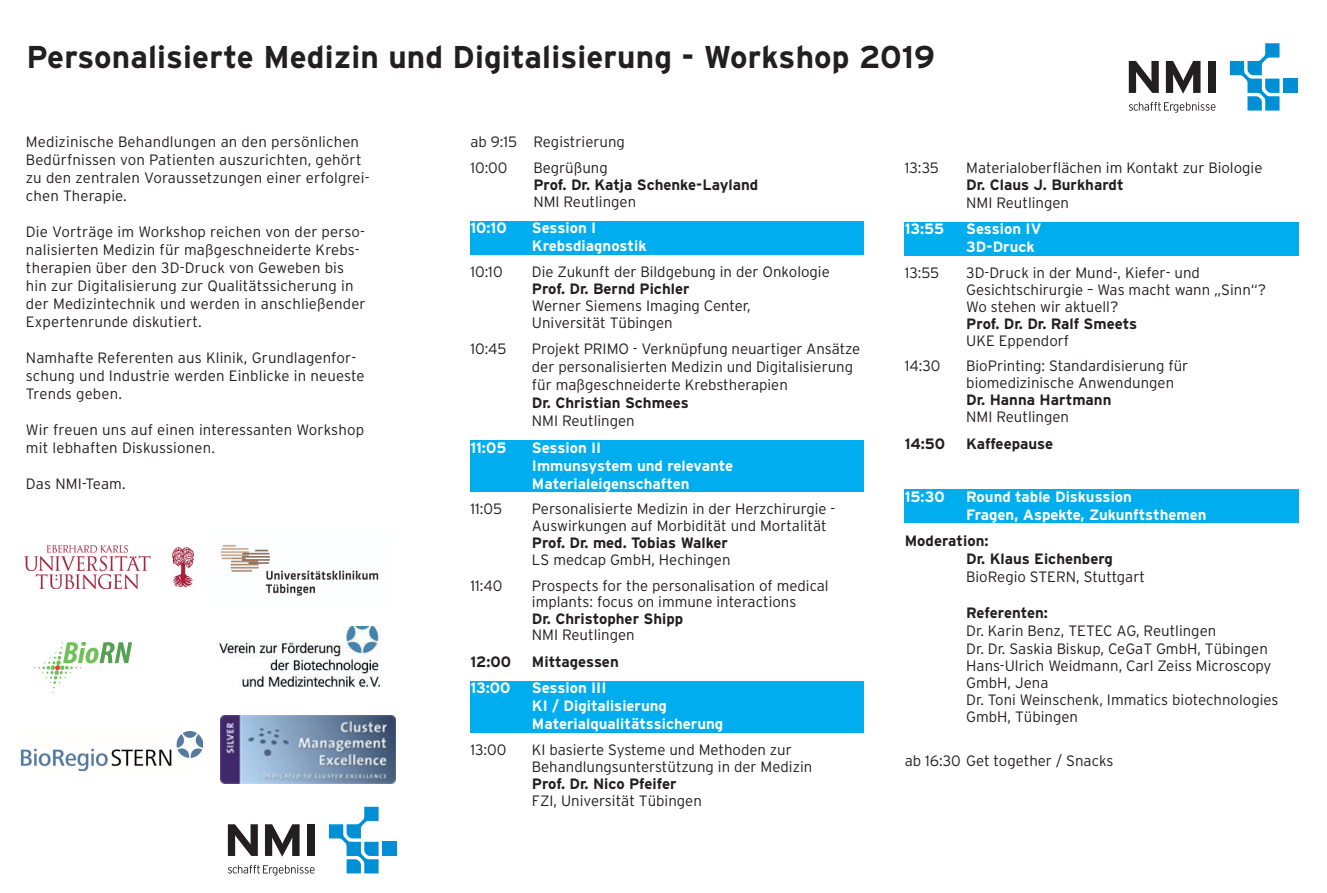
<style>
.page{position:relative;width:1327px;height:893px;background:#fff}
.page>*{position:absolute;margin:0;border:0;box-sizing:border-box;transform-origin:0 0}
.t1{font:700 31.5px "Interstate";letter-spacing:.005em;color:#231f20}
.t2{font:300 15px/18px "Interstate";color:#231f20}
.t3{font:700 15px/18px "Interstate";color:#231f20}
.t4{font:700 15px/18px "Interstate";color:#fff}
</style>
<div class="page">
<svg style="left:1128px;top:61px;width:30px;height:32px"></svg>
<svg style="left:1166px;top:61px;width:34px;height:33px"></svg>
<div style="left:1208px;top:61px;width:7px;height:32px;background:#231f20"></div>
<div style="left:1283px;top:79px;width:14px;height:14px;background:#008fd5"></div>
<svg style="left:1229px;top:43px;width:50px;height:68px"></svg>
<svg style="left:1129px;top:102px;width:86px;height:11px"></svg>
<div style="left:904px;top:222px;width:395px;height:33px;background:#00aeef"></div>
<div style="left:904px;top:490px;width:395px;height:33px;background:#00aeef"></div>
<div style="left:470px;top:221px;width:394px;height:33px;background:#00aeef"></div>
<div style="left:470px;top:441px;width:394px;height:51px;background:#00aeef"></div>
<div style="left:470px;top:681px;width:394px;height:51px;background:#00aeef"></div>
<svg style="left:228px;top:824px;width:30px;height:32px"></svg>
<svg style="left:265px;top:824px;width:35px;height:33px"></svg>
<div style="left:307px;top:824px;width:8px;height:32px;background:#231f20"></div>
<div style="left:382px;top:842px;width:14px;height:14px;background:#008fd5"></div>
<svg style="left:329px;top:807px;width:49px;height:66px"></svg>
<svg style="left:228px;top:865px;width:87px;height:11px"></svg>
<img style="left:25px;top:545px;width:168px;height:43px">
<img style="left:220px;top:544px;width:159px;height:52px">
<img style="left:34px;top:643px;width:98px;height:50px">
<img style="left:216px;top:627px;width:165px;height:60px">
<img style="left:20px;top:732px;width:183px;height:39px">
<img style="left:220px;top:715px;width:176px;height:69px">
<h1 class="t1" style="left:26px;top:37px;width:910px">Personalisierte Medizin und Digitalisierung - Workshop 2019</h1>
<p class="t2" style="left:26px;top:133px;width:345px">Medizinische Behandlungen an den persönlichen Bedürfnissen von Patienten auszurichten, gehört zu den zentralen Voraussetzungen einer erfolgrei&shy;chen Therapie.</p>
<p class="t2" style="left:26px;top:223px;width:341px">Die Vorträge im Workshop reichen von der perso&shy;nalisierten Medizin für maßgeschneiderte Krebs&shy;therapien über den 3D-Druck von Geweben bis hin zur Digitalisierung zur Qualitätssicherung in der Medizintechnik und werden in anschließender Expertenrunde diskutiert.</p>
<p class="t2" style="left:26px;top:349px;width:340px">Namhafte Referenten aus Klinik, Grundlagenfor&shy;schung und Industrie werden Einblicke in neueste<br>Trends geben.</p>
<p class="t2" style="left:26px;top:421px;width:340px">Wir freuen uns auf einen interessanten Workshop mit lebhaften Diskussionen.</p>
<p class="t2" style="left:26px;top:475px;width:101px">Das NMI-Team.</p>
<p class="t2" style="left:470px;top:129px;width:156px;line-height:25.5px">ab 9:15 Registrierung<br>10:00</p>
<p class="t2" style="left:533px;top:158px;width:76px">Begrüßung</p>
<p class="t3" style="left:533px;top:175px;width:226px">Prof. Dr. Katja Schenke-Layland</p>
<p class="t2" style="left:533px;top:192px;width:104px">NMI Reutlingen</p>
<p class="t4" style="left:470px;top:219px;width:38px">10:10</p>
<p class="t4" style="left:532px;top:219px;width:116px">Session I<br>Krebsdiagnostik</p>
<p class="t2" style="left:470px;top:262px;width:34px">10:10</p>
<p class="t2" style="left:532px;top:262px;width:299px">Die Zukunft der Bildgebung in der Onkologie</p>
<p class="t3" style="left:532px;top:279px;width:159px">Prof. Dr. Bernd Pichler</p>
<p class="t2" style="left:532px;top:297px;width:220px;line-height:17px">Werner Siemens Imaging Center,<br>Universität Tübingen</p>
<p class="t2" style="left:470px;top:340px;width:38px">10:45</p>
<p class="t2" style="left:532px;top:340px;width:330px">Projekt PRIMO - Verknüpfung neuartiger Ansätze der personalisierten Medizin und Digitalisierung für maßgeschneiderte Krebstherapien</p>
<p class="t3" style="left:532px;top:394px;width:158px">Dr. Christian Schmees</p>
<p class="t2" style="left:532px;top:412px;width:104px">NMI Reutlingen</p>
<p class="t4" style="left:470px;top:438px;width:37px">11:05</p>
<p class="t4" style="left:532px;top:438px;width:203px">Session II<br>Immunsystem und relevante<br>Materialeigenschaften</p>
<p class="t2" style="left:470px;top:500px;width:33px">11:05</p>
<p class="t2" style="left:532px;top:500px;width:305px;line-height:17px">Personalisierte Medizin in der Herzchirurgie -<br>Auswirkungen auf Morbidität und Mortalität</p>
<p class="t3" style="left:532px;top:534px;width:198px">Prof. Dr. med. Tobias Walker</p>
<p class="t2" style="left:532px;top:551px;width:200px">LS medcap GmbH, Hechingen</p>
<p class="t2" style="left:470px;top:576px;width:33px">11:40</p>
<p class="t2" style="left:532px;top:577px;width:298px;line-height:16.5px">Prospects for the personalisation of medical implants: focus on immune interactions</p>
<p class="t3" style="left:532px;top:609px;width:153px">Dr. Christopher Shipp</p>
<p class="t2" style="left:532px;top:626px;width:104px">NMI Reutlingen</p>
<p class="t3" style="left:470px;top:652px;width:42px">12:00</p>
<p class="t3" style="left:532px;top:652px;width:88px">Mittagessen</p>
<p class="t4" style="left:470px;top:679px;width:42px">13:00</p>
<p class="t4" style="left:532px;top:679px;width:193px">Session III<br>KI / Digitalisierung<br>Materialqualitätssicherung</p>
<p class="t2" style="left:470px;top:740px;width:37px">13:00</p>
<p class="t2" style="left:532px;top:741px;width:282px;line-height:17px">KI basierte Systeme und Methoden zur<br>Behandlungsunterstützung in der Medizin</p>
<p class="t3" style="left:532px;top:774px;width:146px">Prof. Dr. Nico Pfeifer</p>
<p class="t2" style="left:532px;top:791px;width:171px">FZI, Universität Tübingen</p>
<p class="t2" style="left:904px;top:159px;width:36px">13:35</p>
<p class="t2" style="left:966px;top:159px;width:298px">Materialoberflächen im Kontakt zur Biologie</p>
<p class="t3" style="left:966px;top:176px;width:159px">Dr. Claus J. Burkhardt</p>
<p class="t2" style="left:966px;top:193px;width:104px">NMI Reutlingen</p>
<p class="t4" style="left:904px;top:220px;width:41px">13:55</p>
<p class="t4" style="left:966px;top:220px;width:77px">Session IV<br>3D-Druck</p>
<p class="t2" style="left:904px;top:263px;width:36px">13:55</p>
<p class="t2" style="left:966px;top:264px;width:302px;line-height:17px">3D-Druck in der Mund-, Kiefer- und<br>Gesichtschirurgie – Was macht wann „Sinn“?<br>Wo stehen wir aktuell?</p>
<p class="t3" style="left:966px;top:314px;width:173px">Prof. Dr. Dr. Ralf Smeets</p>
<p class="t2" style="left:966px;top:331px;width:105px">UKE Eppendorf</p>
<p class="t2" style="left:904px;top:357px;width:37px">14:30</p>
<p class="t2" style="left:966px;top:357px;width:223px;line-height:17px">BioPrinting: Standardisierung für biomedizinische Anwendungen</p>
<p class="t3" style="left:966px;top:391px;width:147px">Dr. Hanna Hartmann</p>
<p class="t2" style="left:966px;top:408px;width:104px">NMI Reutlingen</p>
<p class="t3" style="left:904px;top:434px;width:42px">14:50</p>
<p class="t3" style="left:966px;top:434px;width:88px">Kaffeepause</p>
<p class="t4" style="left:904px;top:487px;width:41px">15:30</p>
<p class="t4" style="left:966px;top:487px;width:242px">Round table Diskussion<br>Fragen, Aspekte, Zukunftsthemen</p>
<p class="t3" style="left:966px;top:532px;width:148px;text-indent:-62px">Moderation:<br>Dr. Klaus Eichenberg</p>
<p class="t2" style="left:966px;top:568px;width:180px">BioRegio STERN, Stuttgart</p>
<p class="t3" style="left:966px;top:604px;width:83px">Referenten:</p>
<p class="t2" style="left:966px;top:622px;width:314px;line-height:17.2px">Dr. Karin Benz, TETEC AG, Reutlingen<br>Dr. Dr. Saskia Biskup, CeGaT GmbH, Tübingen Hans-Ulrich Weidmann, Carl Zeiss Microscopy GmbH, Jena<br>Dr. Toni Weinschenk, Immatics biotechnologies GmbH, Tübingen</p>
<p class="t2" style="left:904px;top:751px;width:210px">ab 16:30 Get together / Snacks</p>
</div>
